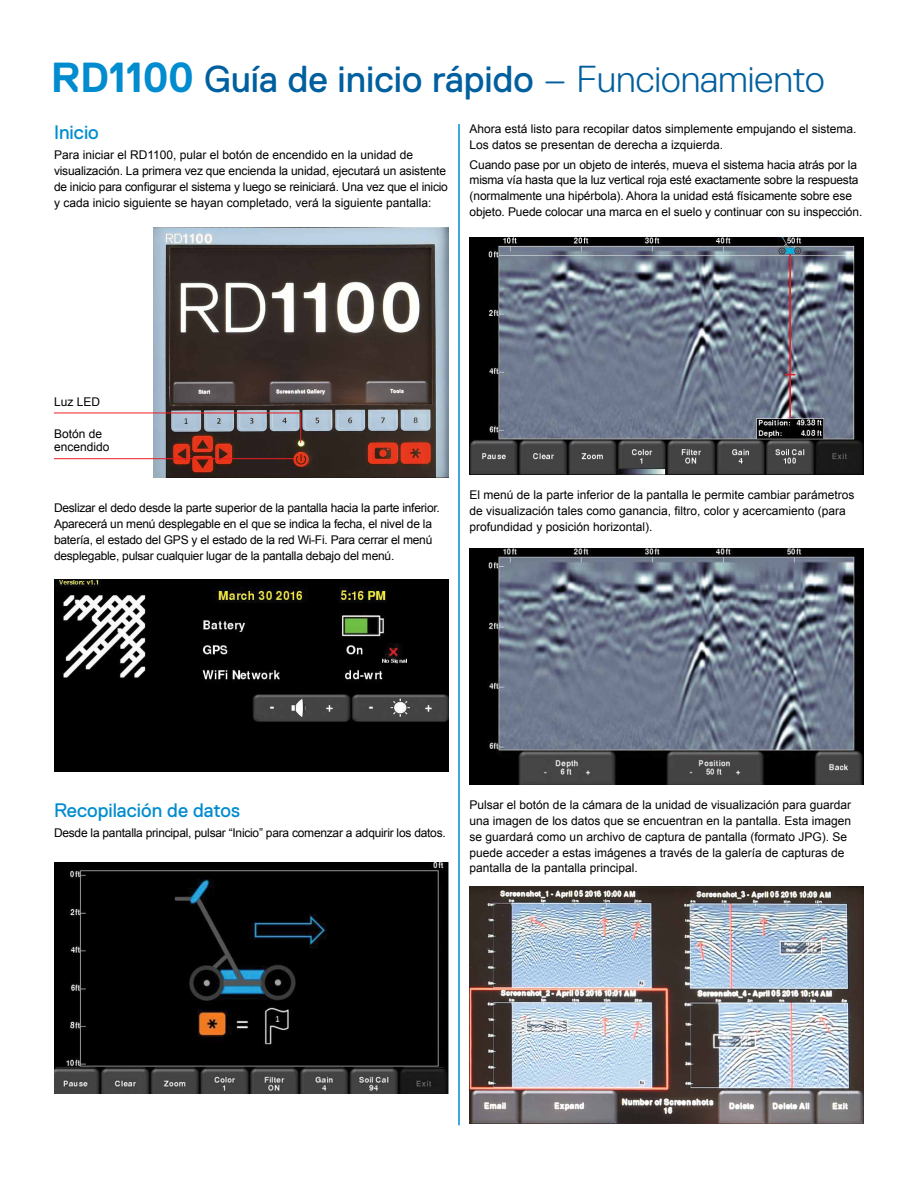
<style>
.page{position:relative;width:918px;height:1188px;background:#fff}
.page>*{position:absolute;margin:0;border:0;box-sizing:border-box;transform-origin:0 0}
.t1{font:37.5px "Replica Std";color:#005f9e}
.t2{font:19.5px "Replica Std";color:#008ccf}
.t3{font:12px/15.8px "Arial";letter-spacing:-.01em;color:#000}
.s1{font-weight:700;font-size:42px;color:#008ccf}
.s2{font-weight:300}
</style>
<div class="page">
<img style="left:54px;top:580px;width:394px;height:192px">
<img style="left:54px;top:863px;width:394px;height:230px">
<hr style="left:458px;top:124px;width:2px;height:1001px;background:#008ccf">
<img style="left:470px;top:238px;width:394px;height:236px">
<img style="left:470px;top:548px;width:394px;height:237px">
<img style="left:470px;top:886px;width:394px;height:238px">
<img style="left:154px;top:227px;width:294px;height:250px">
<svg style="left:54px;top:412px;width:247px;height:32px"></svg>
<hr style="left:54px;top:458px;width:240px;height:1px;background:#ed1d24">
<h1 class="t1" style="left:51px;top:59px;width:775px"><span class="s1">RD1100</span> Guía de inicio rápido <span class="s2">– Funcionamiento</span></h1>
<h2 class="t2" style="left:54px;top:122px;width:46px">Inicio</h2>
<p class="t3" style="left:54px;top:147px;width:395px">Para iniciar el RD1100, pular el botón de encendido en la unidad de visualización. La primera vez que encienda la unidad, ejecutará un asistente de inicio para configurar el sistema y luego se reiniciará. Una vez que el inicio y cada inicio siguiente se hayan completado, verá la siguiente pantalla:</p>
<p class="t3" style="left:470px;top:121px;width:388px">Ahora está listo para recopilar datos simplemente empujando el sistema.<br>Los datos se presentan de derecha a izquierda.</p>
<p class="t3" style="left:470px;top:157px;width:394px">Cuando pase por un objeto de interés, mueva el sistema hacia atrás por la misma vía hasta que la luz vertical roja esté exactamente sobre la respuesta (normalmente una hipérbola). Ahora la unidad está físicamente sobre ese objeto. Puede colocar una marca en el suelo y continuar con su inspección.</p>
<p class="t3" style="left:54px;top:394px;width:48px">Luz LED</p>
<p class="t3" style="left:54px;top:427px;width:57px;line-height:13.5px">Botón de encendido</p>
<p class="t3" style="left:54px;top:500px;width:387px">Deslizar el dedo desde la parte superior de la pantalla hacia la parte inferior.<br>Aparecerá un menú desplegable en el que se indica la fecha, el nivel de la batería, el estado del GPS y el estado de la red Wi-Fi. Para cerrar el menú desplegable, pulsar cualquier lugar de la pantalla debajo del menú.</p>
<p class="t3" style="left:470px;top:487px;width:386px">El menú de la parte inferior de la pantalla le permite cambiar parámetros de visualización tales como ganancia, filtro, color y acercamiento (para profundidad y posición horizontal).</p>
<h2 class="t2" style="left:54px;top:799px;width:188px">Recopilación de datos</h2>
<p class="t3" style="left:54px;top:825px;width:393px">Desde la pantalla principal, pulsar “Inicio” para comenzar a adquirir los datos.</p>
<p class="t3" style="left:470px;top:797px;width:383px">Pulsar el botón de la cámara de la unidad de visualización para guardar una imagen de los datos que se encuentran en la pantalla. Esta imagen se guardará como un archivo de captura de pantalla (formato JPG). Se puede acceder a estas imágenes a través de la galería de capturas de pantalla de la pantalla principal.</p>
</div>
